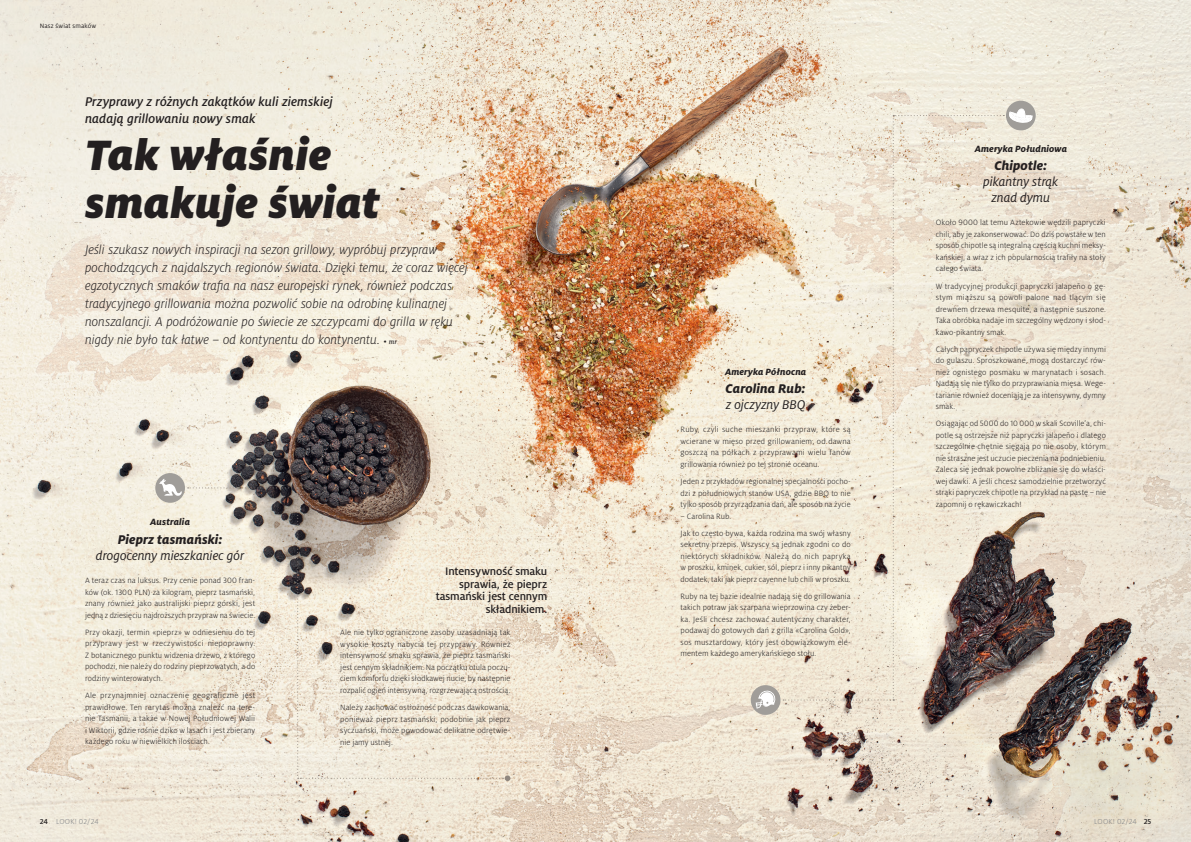
<style>
.page{position:relative;width:1191px;height:842px;background:#fff}
.page>*{position:absolute;margin:0;border:0;box-sizing:border-box;transform-origin:0 0}
.t1{font:italic 900 47px/48px "Milo Pro";letter-spacing:.005em;color:#231f20}
.t2{font:italic 300 14px/18px "Milo Pro";letter-spacing:-.005em;color:#231f20}
.t3{font:italic 500 14px/17px "Milo Pro";color:#231f20}
.t4{font:italic 14px/16px "Milo Pro";letter-spacing:-.005em;color:#231f20;text-align:center}
.t5{font:italic 800 14px "Milo Pro";letter-spacing:.005em;color:#231f20}
.t6{font:500 12px/12.5px "Milo Pro";letter-spacing:-.01em;color:#231f20;text-align:right}
.t7{font:italic 800 10px "Milo Pro";letter-spacing:.01em;color:#231f20}
.t8{font:300 8.5px/11.5px "Milo Pro";letter-spacing:.005em;color:#231f20;text-align:justify}
.t9{font:300 8px "Milo Pro";letter-spacing:.005em;color:#808285}
.t10{font:7px "Milo Pro";letter-spacing:.015em;color:#231f20}
.s1{font-family:"Milo Serif Pro";font-weight:400;font-style:normal;font-size:8.5px}
.s2{font-family:"Milo Serif Pro";font-weight:500;font-size:7px}
.s3{font-weight:500;color:#231f20}
</style>
<div class="page">
<img style="left:0;top:0;width:1191px;height:842px">
<div style="left:155px;top:473px;width:30px;height:30px;background:#a09d99;border-radius:50%"></div>
<svg style="left:159px;top:479px;width:23px;height:17px"></svg>
<div style="left:751px;top:685px;width:29px;height:30px;background:#a09d99;border-radius:50%"></div>
<svg style="left:755px;top:690px;width:21px;height:18px"></svg>
<svg style="left:188px;top:487px;width:322px;height:294px;background:#e0d7c7"></svg>
<div style="left:1006px;top:101px;width:29px;height:29px;background:#a09d99;border-radius:50%"></div>
<svg style="left:783px;top:108px;width:249px;height:592px;background:#e2d9c9"></svg>
<p class="t10" style="left:40px;top:22px;width:58px">Nasz świat smaków</p>
<h2 class="t3" style="left:85px;top:93px;width:249px">Przyprawy z różnych zakątków kuli ziemskiej nadają grillowaniu nowy smak</h2>
<h1 class="t1" style="left:85px;top:131px;width:296px">Tak właśnie smakuje świat</h1>
<p class="t2" style="left:85px;top:241px;width:384px">Jeśli szukasz nowych inspiracji na sezon grillowy, wypróbuj przypraw pochodzących z najdalszych regionów świata. Dzięki temu, że coraz więcej egzotycznych smaków trafia na nasz europejski rynek, również podczas tradycyjnego grillowania można pozwolić sobie na odrobinę kulinarnej nonszalancji. A podróżowanie po świecie ze szczypcami do grilla w ręku nigdy nie było tak łatwe – od kontynentu do kontynentu. <span class="s1">•</span> <span class="s2">mr</span></p>
<p class="t7" style="left:150px;top:516px;width:41px">Australia</p>
<h2 class="t5" style="left:118px;top:532px;width:106px">Pieprz tasmański:</h2>
<h2 class="t4" style="left:96px;top:548px;width:150px">drogocenny mieszkaniec gór</h2>
<p class="t8" style="left:85px;top:575px;width:172px">A teraz czas na luksus. Przy cenie ponad 300 fran&shy;ków (ok. 1300 PLN) za kilogram, pieprz tasmański, znany również jako australijski pieprz górski, jest jedną z dziesięciu najdroższych przypraw na świecie.</p>
<p class="t8" style="left:85px;top:627px;width:172px">Przy okazji, termin «pieprz» w odniesieniu do tej przyprawy jest w rzeczywistości niepoprawny.<br>Z botanicznego punktu widzenia drzewo, z którego pochodzi, nie należy do rodziny pieprzowatych, a do rodziny winterowatych.</p>
<p class="t8" style="left:85px;top:690px;width:172px">Ale przynajmniej oznaczenie geograficzne jest prawidłowe. Ten rarytas można znaleźć na tere&shy;nie Tasmanii, a także w Nowej Południowej Walii i Wiktorii, gdzie rośnie dziko w lasach i jest zbierany każdego roku w niewielkich ilościach.</p>
<h3 class="t6" style="left:436px;top:565px;width:113px">Intensywność smaku sprawia, że pieprz tasmański jest cennym składnikiem.</h3>
<p class="t8" style="left:340px;top:627px;width:172px">Ale nie tylko ograniczone zasoby uzasadniają tak wysokie koszty nabycia tej przyprawy. Również intensywność smaku sprawia, że pieprz tasmański jest cennym składnikiem. Na początku otula poczu&shy;ciem komfortu dzięki słodkawej nucie, by następnie rozpalić ogień intensywną, rozgrzewającą ostrością.</p>
<p class="t8" style="left:340px;top:702px;width:172px">Należy zachować ostrożność podczas dawkowania, ponieważ pieprz tasmański, podobnie jak pieprz syczuański, może powodować delikatne odrętwie&shy;nie jamy ustnej.</p>
<p class="t7" style="left:725px;top:366px;width:83px">Ameryka Północna</p>
<h2 class="t5" style="left:725px;top:381px;width:82px">Carolina Rub:</h2>
<h2 class="t4" style="left:726px;top:397px;width:81px">z ojczyzny BBQ</h2>
<p class="t8" style="left:680px;top:424px;width:172px">Ruby, czyli suche mieszanki przypraw, które są wcierane w mięso przed grillowaniem, od dawna goszczą na półkach z przyprawami wielu fanów grillowania również po tej stronie oceanu.</p>
<p class="t8" style="left:680px;top:476px;width:172px">Jeden z przykładów regionalnej specjalności pocho&shy;dzi z południowych stanów USA, gdzie BBQ to nie tylko sposób przyrządzania dań, ale sposób na życie</p>
<p class="t8" style="left:680px;top:507px;width:172px;line-height:17.2px">– Carolina Rub.<br>Jak to często bywa, każda rodzina ma swój własny</p>
<p class="t8" style="left:680px;top:539px;width:172px">sekretny przepis. Wszyscy są jednak zgodni co do niektórych składników. Należą do nich papryka w proszku, kminek, cukier, sól, pieprz i inny pikantny dodatek, taki jak pieprz cayenne lub chili w proszku.</p>
<p class="t8" style="left:680px;top:591px;width:172px">Ruby na tej bazie idealnie nadają się do grillowania takich potraw jak szarpana wieprzowina czy żeber&shy;ka. Jeśli chcesz zachować autentyczny charakter, podawaj do gotowych dań z grilla «Carolina Gold», sos musztardowy, który jest obowiązkowym ele&shy;mentem każdego amerykańskiego stołu.</p>
<p class="t7" style="left:974px;top:143px;width:94px">Ameryka Południowa</p>
<h2 class="t5" style="left:994px;top:158px;width:54px">Chipotle:</h2>
<h2 class="t4" style="left:983px;top:174px;width:77px">pikantny strąk znad dymu</h2>
<p class="t8" style="left:935px;top:217px;width:172px">Około 9000 lat temu Aztekowie wędzili papryczki chili, aby je zakonserwować. Do dziś powstałe w ten sposób chipotle są integralną częścią kuchni meksy&shy;kańskiej, a wraz z ich popularnością trafiły na stoły całego świata.</p>
<p class="t8" style="left:935px;top:280px;width:172px">W tradycyjnej produkcji papryczki jalapeño o gę&shy;stym miąższu są powoli palone nad tlącym się drewnem drzewa mesquite, a następnie suszone.<br>Taka obróbka nadaje im szczególny wędzony i słod&shy;kawo-pikantny smak.</p>
<p class="t8" style="left:935px;top:343px;width:172px">Całych papryczek chipotle używa się między innymi do gulaszu. Sproszkowane, mogą dostarczyć rów&shy;nież ognistego posmaku w marynatach i sosach.<br>Nadają się nie tylko do przyprawiania mięsa. Wege&shy;tarianie również doceniają je za intensywny, dymny smak.</p>
<p class="t8" style="left:935px;top:418px;width:172px">Osiągając od 5000 do 10 000 w skali Scoville’a, chi&shy;potle są ostrzejsze niż papryczki jalapeño i dlatego szczególnie chętnie sięgają po nie osoby, którym nie straszne jest uczucie pieczenia na podniebieniu.<br>Zaleca się jednak powolne zbliżanie się do właści&shy;wej dawki. A jeśli chcesz samodzielnie przetworzyć strąki papryczek chipotle na przykład na pastę – nie zapomnij o rękawiczkach!</p>
<p class="t9" style="left:40px;top:817px;width:60px"><span class="s3">24</span> LOOK! 02/24</p>
<p class="t9" style="left:1094px;top:817px;width:59px">LOOK! 02/24 <span class="s3">25</span></p>
</div>
